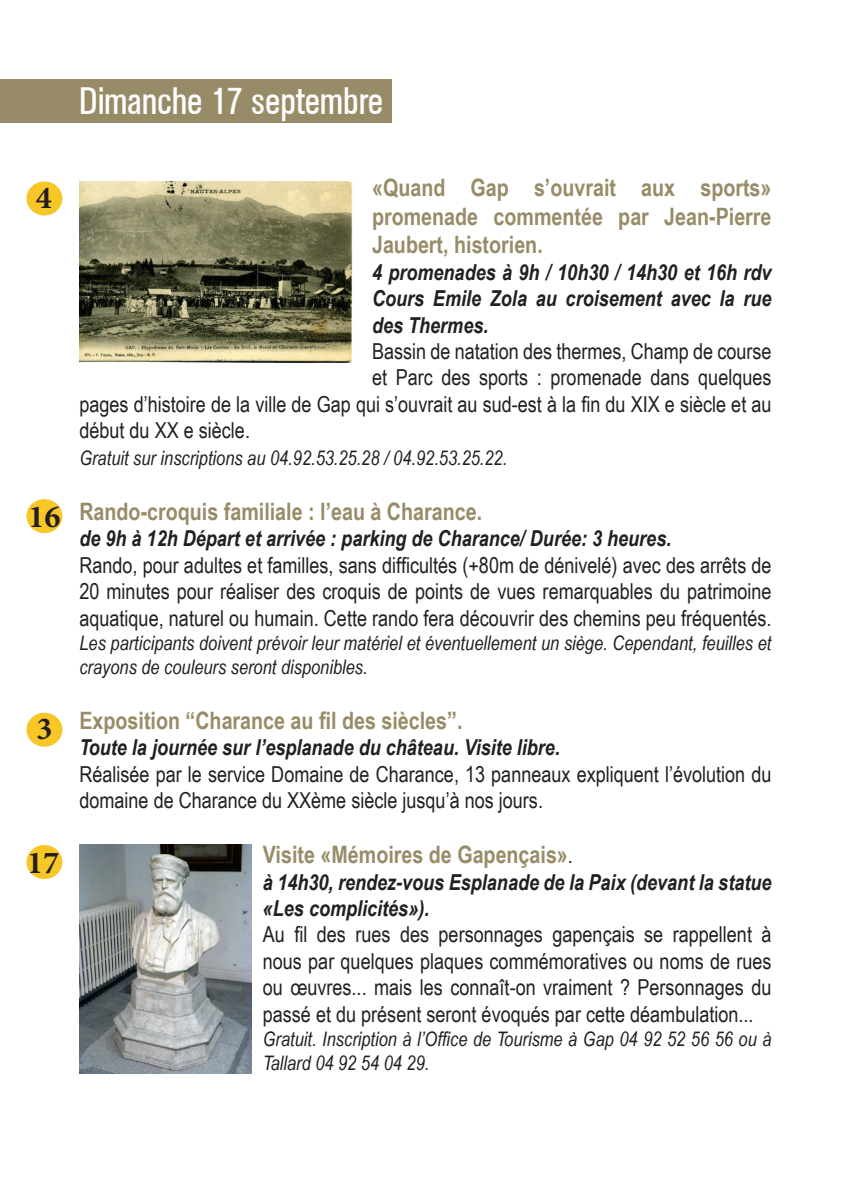
<style>
.page{position:relative;width:851px;height:1191px;background:#fff}
.page>*{position:absolute;margin:0;border:0;box-sizing:border-box;transform-origin:0 0}
.t1{font:38px "Agent Con DB Normal";color:#fff}
.t2{font:700 32px "Minion Pro";color:#231f20}
.t3{font:700 24px/28.8px "Arial Narrow";color:#988c68;text-align:justify}
.t4{font:22px/26.4px "Arial Narrow";color:#231f20;text-align:justify}
.t5{font:italic 700 22px/26.4px "Arial Narrow";color:#231f20;text-align:justify}
.t6{font:italic 20px/24px "Arial Narrow";color:#231f20}
.s1{font-weight:400;font-size:22px;color:#231f20}
</style>
<div class="page">
<div style="left:0;top:79px;width:391px;height:44px;background:#988c68"></div>
<img style="left:79px;top:181px;width:274px;height:182px">
<div style="left:26px;top:181px;width:36px;height:34px;background:#f7c627;border-radius:50%"></div>
<div style="left:26px;top:499px;width:36px;height:34px;background:#f7c627;border-radius:50%"></div>
<div style="left:26px;top:712px;width:36px;height:34px;background:#f7c627;border-radius:50%"></div>
<div style="left:26px;top:845px;width:36px;height:34px;background:#f7c627;border-radius:50%"></div>
<img style="left:79px;top:844px;width:172px;height:229px">
<p class="t1" style="left:79px;top:79px;width:305px">Dimanche 17 septembre</p>
<p class="t2" style="left:36px;top:175px;width:17px">4</p>
<p class="t2" style="left:28px;top:494px;width:33px">16</p>
<p class="t2" style="left:36px;top:706px;width:17px">3</p>
<p class="t2" style="left:27px;top:839px;width:34px">17</p>
<p class="t3" style="left:372px;top:172px;width:401px">«Quand Gap s’ouvrait aux sports» promenade commentée par Jean-Pierre Jaubert, historien.</p>
<p class="t5" style="left:372px;top:258px;width:401px">4 promenades à 9h / 10h30 / 14h30 et 16h rdv Cours Emile Zola au croisement avec la rue des Thermes.</p>
<p class="t4" style="left:372px;top:337px;width:401px">Bassin de natation des thermes, Champ de course</p>
<p class="t4" style="left:372px;top:364px;width:401px">et Parc des sports : promenade dans quelques</p>
<p class="t4" style="left:79px;top:390px;width:693px">pages d’histoire de la ville de Gap qui s’ouvrait au sud-est à la fin du XIX e siècle et au</p>
<p class="t4" style="left:79px;top:416px;width:172px">début du XX e siècle.</p>
<p class="t6" style="left:79px;top:445px;width:429px">Gratuit sur inscriptions au 04.92.53.25.28 / 04.92.53.25.22.</p>
<p class="t3" style="left:79px;top:496px;width:404px">Rando-croquis familiale : l’eau à Charance.</p>
<p class="t5" style="left:79px;top:524px;width:593px">de 9h à 12h Départ et arrivée : parking de Charance/ Durée: 3 heures.</p>
<p class="t4" style="left:79px;top:551px;width:693px">Rando, pour adultes et familles, sans difficultés (+80m de dénivelé) avec des arrêts de 20 minutes pour réaliser des croquis de points de vues remarquables du patrimoine aquatique, naturel ou humain. Cette rando fera découvrir des chemins peu fréquentés.</p>
<p class="t6" style="left:79px;top:630px;width:693px">Les participants doivent prévoir leur matériel et éventuellement un siège. Cependant, feuilles et crayons de couleurs seront disponibles.</p>
<p class="t3" style="left:79px;top:704px;width:384px">Exposition “Charance au fil des siècles”.</p>
<p class="t5" style="left:79px;top:733px;width:482px">Toute la journée sur l’esplanade du château. Visite libre.</p>
<p class="t4" style="left:79px;top:760px;width:693px">Réalisée par le service Domaine de Charance, 13 panneaux expliquent l’évolution du domaine de Charance du XXème siècle jusqu’à nos jours.</p>
<p class="t3" style="left:263px;top:839px;width:311px">Visite «Mémoires de Gapençais»<span class="s1">.</span></p>
<p class="t5" style="left:263px;top:867px;width:510px">à 14h30, rendez-vous Esplanade de la Paix (devant la statue «Les complicités»).</p>
<p class="t4" style="left:263px;top:920px;width:510px">Au fil des rues des personnages gapençais se rappellent à nous par quelques plaques commémoratives ou noms de rues ou œuvres... mais les connaît-on vraiment ? Personnages du passé et du présent seront évoqués par cette déambulation...</p>
<p class="t6" style="left:263px;top:1026px;width:510px">Gratuit. Inscription à l’Office de Tourisme à Gap 04 92 52 56 56 ou à<br>Tallard 04 92 54 04 29.</p>
</div>
